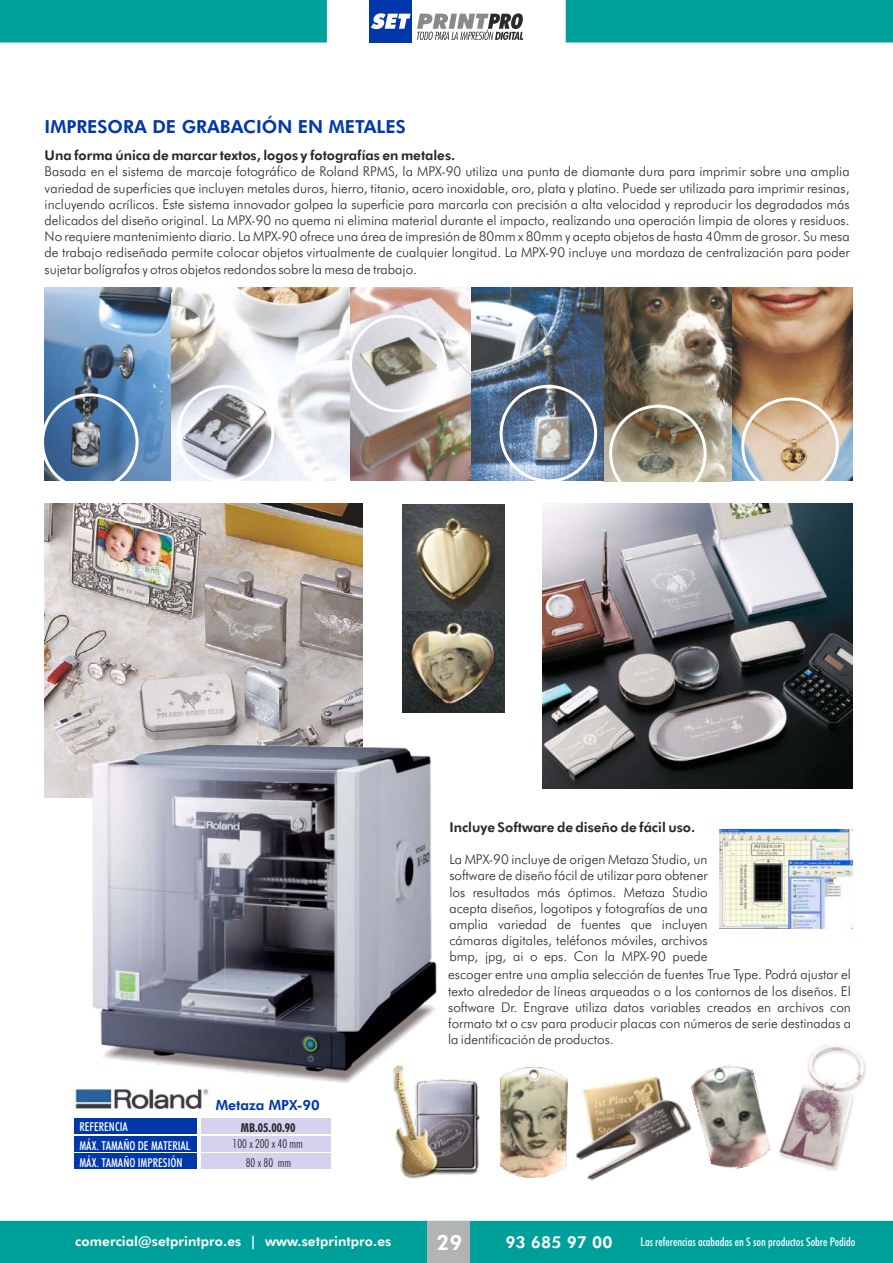
<style>
.page{position:relative;width:893px;height:1263px;background:#fff}
.page>*{position:absolute;margin:0;border:0;box-sizing:border-box;transform-origin:0 0}
.t1{font:800 21px "Futura BT";color:#fefefe}
.t2{font:800 18px "Futura BT";color:#0038ac}
.t3{font:800 16.5px "Futura BT";letter-spacing:.005em;color:#fefefe}
.t4{font:800 14.1px "Futura BT";color:#0038ac}
.t5{font:300 13.5px/16.2px "Futura BT";color:#2b2a29;text-align:justify}
.t6{font:800 13.5px "Futura BT";color:#2b2a29}
.t7{font:800 13.5px "Futura BT";letter-spacing:.01em;color:#fefefe}
.t8{font:500 condensed 12.3px/17.4px "Futura BT";color:#fff}
.t9{font:300 condensed 12.3px/18.9px "Futura BT";color:#2b2a29;text-align:center}
.t10{font:700 condensed 12.3px "Futura BT";color:#2b2a29}
.t11{font:500 condensed 12px "Futura BT";color:#fefefe}
</style>
<div class="page">
<img style="left:72px;top:1087px;width:137px;height:24px">
<div style="left:74px;top:1118px;width:122px;height:16px;background:#0038ac"></div>
<div style="left:74px;top:1136px;width:122px;height:16px;background:#0038ac"></div>
<div style="left:74px;top:1153px;width:122px;height:16px;background:#0038ac"></div>
<div style="left:201px;top:1118px;width:130px;height:16px;background:#d4d2ef"></div>
<div style="left:201px;top:1136px;width:130px;height:16px;background:#d4d2ef"></div>
<div style="left:201px;top:1153px;width:130px;height:16px;background:#d4d2ef"></div>
<img style="left:45px;top:503px;width:317px;height:294px">
<img style="left:542px;top:503px;width:310px;height:285px">
<img style="left:92px;top:745px;width:344px;height:338px">
<img style="left:720px;top:829px;width:132px;height:99px">
<img style="left:45px;top:287px;width:807px;height:194px">
<img style="left:394px;top:1066px;width:86px;height:112px">
<img style="left:501px;top:1068px;width:67px;height:110px">
<img style="left:576px;top:1076px;width:113px;height:105px">
<img style="left:689px;top:1065px;width:82px;height:105px">
<img style="left:780px;top:1044px;width:86px;height:127px">
<img style="left:403px;top:504px;width:101px;height:209px">
<div style="left:41px;top:393px;width:98px;height:98px;border:3px solid #fefefe;border-radius:50%"></div>
<div style="left:177px;top:385px;width:97px;height:97px;border:3px solid #fefefe;border-radius:50%"></div>
<div style="left:349px;top:315px;width:98px;height:97px;border:3px solid #fefefe;border-radius:50%"></div>
<div style="left:500px;top:385px;width:97px;height:97px;border:3px solid #fefefe;border-radius:50%"></div>
<div style="left:609px;top:405px;width:98px;height:97px;border:3px solid #fefefe;border-radius:50%"></div>
<div style="left:741px;top:397px;width:98px;height:98px;border:3px solid #fefefe;border-radius:50%"></div>
<div style="left:0;top:1221px;width:893px;height:42px;background:#00a09a"></div>
<div style="left:427px;top:1221px;width:43px;height:42px;background:#b2b3b3"></div>
<svg style="left:0;top:0;width:893px;height:43px"></svg>
<h2 class="t2" style="left:45px;top:119px;width:363px">IMPRESORA DE GRABACIÓN EN METALES</h2>
<p class="t6" style="left:45px;top:150px;width:412px">Una forma única de marcar textos, logos y fotografías en metales.</p>
<p class="t5" style="left:45px;top:165px;width:806px">Basada en el sistema de marcaje fotográfico de Roland RPMS, la MPX-90 utiliza una punta de diamante dura para imprimir sobre una amplia variedad de superficies que incluyen metales duros, hierro, titanio, acero inoxidable, oro, plata y platino. Puede ser utilizada para imprimir resinas, incluyendo acrílicos. Este sistema innovador golpea la superficie para marcarla con precisión a alta velocidad y reproducir los degradados más delicados del diseño original. La MPX-90 no quema ni elimina material durante el impacto, realizando una operación limpia de olores y residuos.<br>No requiere mantenimiento diario. La MPX-90 ofrece una área de impresión de 80mm x 80mm y acepta objetos de hasta 40mm de grosor. Su mesa de trabajo rediseñada permite colocar objetos virtualmente de cualquier longitud. La MPX-90 incluye una mordaza de centralización para poder sujetar bolígrafos y otros objetos redondos sobre la mesa de trabajo.</p>
<p class="t8" style="left:79px;top:1119px;width:50px">REFERENCIA</p>
<p class="t8" style="left:79px;top:1137px;width:113px">MÁX. TAMAÑO DE MATERIAL<br>MÁX. TAMAÑO IMPRESIÓN</p>
<p class="t4" style="left:216px;top:1099px;width:106px">Metaza MPX-90</p>
<p class="t10" style="left:241px;top:1122px;width:56px">MB.05.00.90</p>
<p class="t9" style="left:233px;top:1135px;width:72px">100 x 200 x 40 mm<br>80 x 80 mm</p>
<p class="t6" style="left:449px;top:821px;width:247px">Incluye Software de diseño de fácil uso.</p>
<p class="t5" style="left:449px;top:852px;width:260px">La MPX-90 incluye de origen Metaza Studio, un software de diseño fácil de utilizar para obtener los resultados más óptimos. Metaza Studio acepta diseños, logotipos y fotografías de una amplia variedad de fuentes que incluyen cámaras digitales, teléfonos móviles, archivos bmp, jpg, ai o eps. Con la MPX-90 puede</p>
<p class="t5" style="left:448px;top:968px;width:404px">escoger entre una amplia selección de fuentes True Type. Podrá ajustar el texto alrededor de líneas arqueadas o a los contornos de los diseños. El software Dr. Engrave utiliza datos variables creados en archivos con formato txt o csv para producir placas con números de serie destinadas a la identificación de productos.</p>
<p class="t7" style="left:75px;top:1235px;width:318px">comercial@setprintpro.es | www.setprintpro.es</p>
<h1 class="t1" style="left:437px;top:1233px;width:27px">29</h1>
<p class="t3" style="left:505px;top:1235px;width:109px">93 685 97 00</p>
<p class="t11" style="left:640px;top:1236px;width:216px">Las referencias acabadas en S son productos Sobre Pedido</p>
</div>
